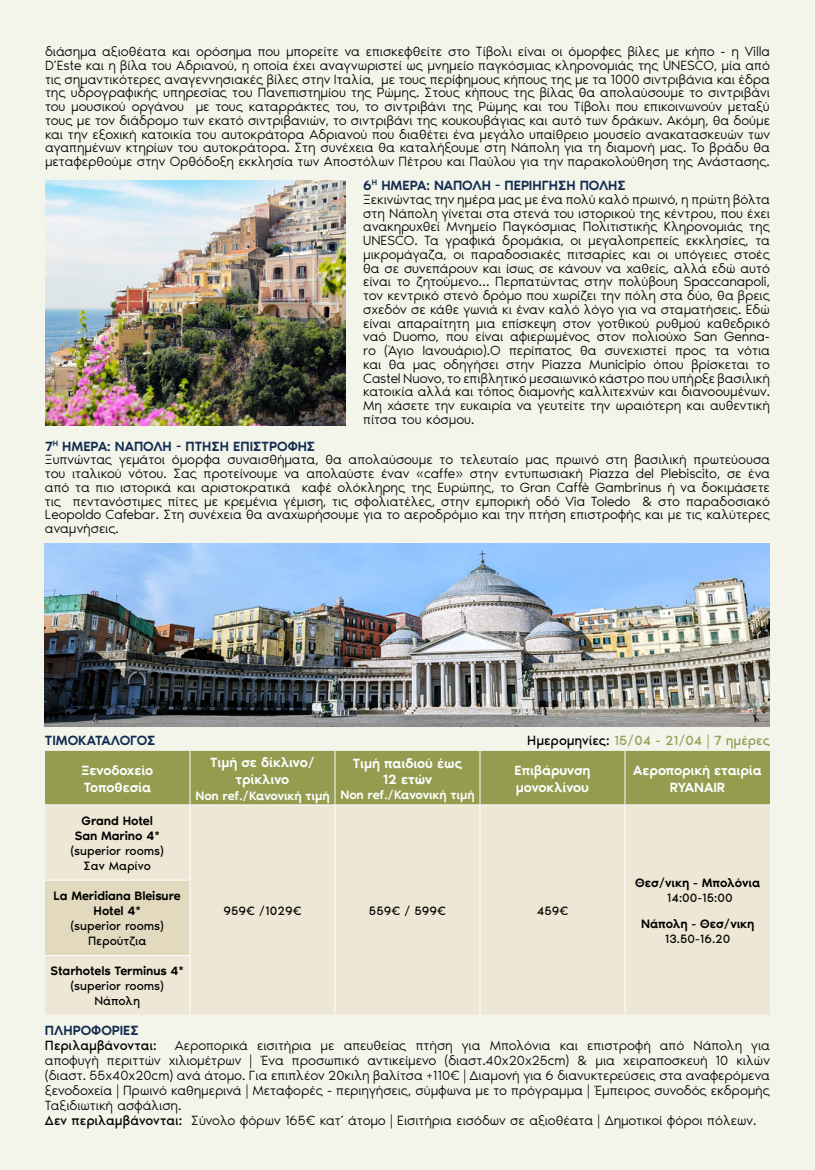
<style>
.page{position:relative;width:815px;height:1170px;background:#fff}
.page>*{position:absolute;margin:0;border:0;box-sizing:border-box;transform-origin:0 0}
.t1{font:300 13.75px/13.8px "Noir Pro";letter-spacing:-.01em;color:#000}
.t2{font:500 13.75px/16.5px "Noir Pro";letter-spacing:-.01em;color:#fff;text-align:center}
.t3{font:13.75px "Noir Pro";color:#949c50}
.t4{font:500 13.75px "Noir Pro";color:#122c50}
.t5{font:13.75px "Noir Pro";letter-spacing:-.01em;color:#000}
.t6{font:12.5px/15px "Noir Pro";letter-spacing:-.01em;color:#000;text-align:center}
.t7{font:500 12.5px/15px "Noir Pro";letter-spacing:-.01em;color:#000;text-align:center}
.t8{font:500 12.5px "Noir Pro";letter-spacing:-.01em;color:#fff}
.s1{font-weight:500;color:#122c50}
.s2{color:#000}
.s3{font-weight:400}
</style>
<div class="page">
<div style="left:0;top:0;width:815px;height:1169px;background:#f3f5eb"></div>
<img style="left:45px;top:181px;width:301px;height:244px">
<div style="left:45px;top:750px;width:725px;height:54px;background:#949c50"></div>
<div style="left:45px;top:806px;width:725px;height:208px;background:#eee7d5"></div>
<div style="left:45px;top:880px;width:145px;height:75px;background:#e2d9be"></div>
<hr style="left:190px;top:750px;width:1px;height:54px;background:#fff">
<hr style="left:335px;top:750px;width:1px;height:54px;background:#fff">
<hr style="left:480px;top:750px;width:1px;height:54px;background:#fff">
<hr style="left:624px;top:750px;width:1px;height:54px;background:#fff">
<hr style="left:45px;top:804px;width:145px;height:1px;background:#fff">
<hr style="left:190px;top:804px;width:145px;height:1px;background:#fff">
<hr style="left:190px;top:805px;width:1px;height:74px;background:#fff">
<hr style="left:335px;top:804px;width:145px;height:1px;background:#fff">
<hr style="left:335px;top:805px;width:1px;height:75px;background:#fff">
<hr style="left:480px;top:804px;width:145px;height:1px;background:#fff">
<hr style="left:480px;top:805px;width:1px;height:75px;background:#fff">
<hr style="left:625px;top:804px;width:145px;height:1px;background:#fff">
<hr style="left:624px;top:805px;width:1px;height:75px;background:#fff">
<hr style="left:335px;top:880px;width:1px;height:75px;background:#fff">
<hr style="left:480px;top:880px;width:1px;height:75px;background:#fff">
<hr style="left:624px;top:880px;width:1px;height:75px;background:#fff">
<hr style="left:335px;top:955px;width:1px;height:59px;background:#fff">
<hr style="left:480px;top:955px;width:1px;height:59px;background:#fff">
<hr style="left:624px;top:955px;width:1px;height:59px;background:#fff">
<hr style="left:45px;top:879px;width:145px;height:1px;background:#fff">
<hr style="left:190px;top:880px;width:1px;height:74px;background:#fff">
<hr style="left:45px;top:954px;width:145px;height:1px;background:#fff">
<hr style="left:190px;top:955px;width:1px;height:59px;background:#fff">
<img style="left:45px;top:543px;width:725px;height:183px">
<p class="t1" style="left:45px;top:44px;width:727px;text-align:justify">διάσημα αξιοθέατα και ορόσημα που μπορείτε να επισκεφθείτε στο Τίβολι είναι οι όμορφες βίλες με κήπο - η Villa D’Este και η βίλα του Αδριανού, η οποία έχει αναγνωριστεί ως μνημείο παγκόσμιας κληρονομιάς της UNESCO, μία από τις σημαντικότερες αναγεννησιακές βίλες στην Ιταλία, με τους περίφημους κήπους της με τα 1000 σιντριβάνια και έδρα της υδρογραφικής υπηρεσίας του Πανεπιστημίου της Ρώμης. Στους κήπους της βίλας θα απολαύσουμε το σιντριβάνι του μουσικού οργάνου με τους καταρράκτες του, το σιντριβάνι της Ρώμης και του Τίβολι που επικοινωνούν μεταξύ τους με τον διάδρομο των εκατό σιντριβανιών, το σιντριβάνι της κουκουβάγιας και αυτό των δράκων. Ακόμη, θα δούμε και την εξοχική κατοικία του αυτοκράτορα Αδριανού που διαθέτει ένα μεγάλο υπαίθρειο μουσείο ανακατασκευών των αγαπημένων κτηρίων του αυτοκράτορα. Στη συνέχεια θα καταλήξουμε στη Νάπολη για τη διαμονή μας. Το βράδυ θα μεταφερθούμε στην Ορθόδοξη εκκλησία των Αποστόλων Πέτρου και Παύλου για την παρακολούθηση της Ανάστασης.</p>
<p class="t1" style="left:363px;top:178px;width:408px"><span class="s1">6</span><sup>Η</sup> <span class="s1">ΗΜΕΡΑ: ΝΆΠΟΛΗ - ΠΕΡΙΉΓΗΣΗ ΠΌΛΗΣ<br></span>Ξεκινώντας την ημέρα μας με ένα πολύ καλό πρωινό, η πρώτη βόλτα στη Νάπολη γίνεται στα στενά του ιστορικού της κέντρου, που έχει ανακηρυχθεί Μνημείο Παγκόσμιας Πολιτιστικής Κληρονομιάς της UNESCO. Τα γραφικά δρομάκια, οι μεγαλοπρεπείς εκκλησίες, τα μικρομάγαζα, οι παραδοσιακές πιτσαρίες και οι υπόγειες στοές θα σε συνεπάρουν και ίσως σε κάνουν να χαθείς, αλλά εδώ αυτό είναι το ζητούμενο… Περπατώντας στην πολύβουη Spaccanapoli, τον κεντρικό στενό δρόμο που χωρίζει την πόλη στα δύο, θα βρεις σχεδόν σε κάθε γωνιά κι έναν καλό λόγο για να σταματήσεις. Εδώ είναι απαραίτητη μια επίσκεψη στον γοτθικού ρυθμού καθεδρικό ναό Duomo, που είναι αφιερωμένος στον πολιούχο San Genna&shy;ro (Άγιο Ιανουάριο).Ο περίπατος θα συνεχιστεί προς τα νότια και θα μας οδηγήσει στην Piazza Municipio όπου βρίσκεται το Castel Nuovo, το επιβλητικό μεσαιωνικό κάστρο που υπήρξε βασιλική κατοικία αλλά και τόπος διαμονής καλλιτεχνών και διανοουμένων.<br>Μη χάσετε την ευκαιρία να γευτείτε την ωραιότερη και αυθεντική πίτσα του κόσμου.</p>
<p class="t1" style="left:45px;top:438px;width:727px"><span class="s1">7</span><sup>Η</sup> <span class="s1">ΗΜΕΡΑ: ΝΆΠΟΛΗ - ΠΤΉΣΗ ΕΠΙΣΤΡΟΦΉΣ<br></span>Ξυπνώντας γεμάτοι όμορφα συναισθήματα, θα απολαύσουμε το τελευταίο μας πρωινό στη βασιλική πρωτεύουσα του ιταλικού νότου. Σας προτείνουμε να απολαύστε έναν «caffe» στην εντυπωσιακή Piazza del Plebiscito, σε ένα από τα πιο ιστορικά και αριστοκρατικά καφέ ολόκληρης της Ευρώπης, το Gran Caffè Gambrinus ή να δοκιμάσετε τις πεντανόστιμες πίτες με κρεμένια γέμιση, τις σφολιατέλες, στην εμπορική οδό Via Toledo &amp; στο παραδοσιακό Leopoldo Cafebar. Στη συνέχεια θα αναχωρήσουμε για το αεροδρόμιο και την πτήση επιστροφής και με τις καλύτερες αναμνήσεις.</p>
<p class="t4" style="left:45px;top:729px;width:112px">ΤΙΜΟΚΑΤΑΛΟΓΟΣ</p>
<p class="t3" style="left:527px;top:729px;width:244px"><span class="s2">Ημερομηνίες:</span> 15/04 - 21/04 | 7 ημέρες</p>
<p class="t2" style="left:82px;top:761px;width:73px;text-align:left">Ξενοδοχείo<br>Τοποθεσία</p>
<p class="t2" style="left:210px;top:753px;width:106px">Τιμή σε δίκλινο/ τρίκλινο</p>
<p class="t8" style="left:195px;top:785px;width:136px">Non ref./Κανονική τιμή</p>
<p class="t7" style="left:75px;top:812px;width:87px">Grand Hotel<br>San Marino 4*</p>
<p class="t6" style="left:71px;top:842px;width:95px">(superior rooms)<br>Σαν Μαρίνο</p>
<p class="t2" style="left:353px;top:753px;width:111px">Τιμή παιδιού έως<br>12 ετών</p>
<p class="t8" style="left:340px;top:785px;width:136px">Non ref./Κανονική τιμή</p>
<p class="t2" style="left:515px;top:761px;width:77px;text-align:left">Επιβάρυνση μονοκλίνου</p>
<p class="t2" style="left:633px;top:761px;width:130px">Αεροπορική εταιρία<br>RYANAIR</p>
<p class="t7" style="left:54px;top:887px;width:129px">La Meridiana Bleisure<br>Hotel 4*</p>
<p class="t6" style="left:70px;top:917px;width:95px">(superior rooms)<br>Περούτζια</p>
<p class="t7" style="left:50px;top:962px;width:135px">Starhotels Terminus 4*</p>
<p class="t6" style="left:70px;top:977px;width:95px">(superior rooms)<br>Νάπολη</p>
<p class="t6" style="left:223px;top:902px;width:80px">959€ /1029€</p>
<p class="t6" style="left:369px;top:902px;width:79px">559€ / 599€</p>
<p class="t6" style="left:537px;top:902px;width:33px">459€</p>
<p class="t7" style="left:635px;top:874px;width:127px">Θεσ/νικη - Μπολόνια</p>
<p class="t6" style="left:667px;top:889px;width:67px">14:00-15:00</p>
<p class="t7" style="left:641px;top:915px;width:115px">Νάπολη - Θεσ/νικη</p>
<p class="t6" style="left:665px;top:930px;width:67px">13.50-16.20</p>
<p class="t4" style="left:45px;top:1019px;width:95px">ΠΛΗΡΟΦΟΡΙΕΣ</p>
<p class="t5" style="left:45px;top:1034px;width:113px">Περιλαμβάνονται:</p>
<p class="t1" style="left:45px;top:1036px;width:727px;line-height:15px;text-indent:130px">Αεροπορικά εισιτήρια με απευθείας πτήση για Μπολόνια και επιστροφή από Νάπολη για αποφυγή περιττών χιλιομέτρων | Ένα προσωπικό αντικείμενο (διαστ.40x20x25cm) &amp; μια χειραποσκευή 10 κιλών (διαστ. 55x40x20cm) ανά άτομο. Για επιπλέον 20κιλη βαλίτσα +110€ | Διαμονή για 6 διανυκτερεύσεις στα αναφερόμενα ξενοδοχεία | Πρωινό καθημερινά | Μεταφορές - περιηγήσεις, σύμφωνα με το πρόγραμμα | Έμπειρος συνοδός εκδρομής Ταξιδιωτική ασφάλιση.<br><span class="s3">Δεν περιλαμβάνονται:</span> Σύνολο φόρων 165€ κατ’ άτομο | Εισιτήρια εισόδων σε αξιοθέατα | Δημοτικοί φόροι πόλεων.</p>
</div>
